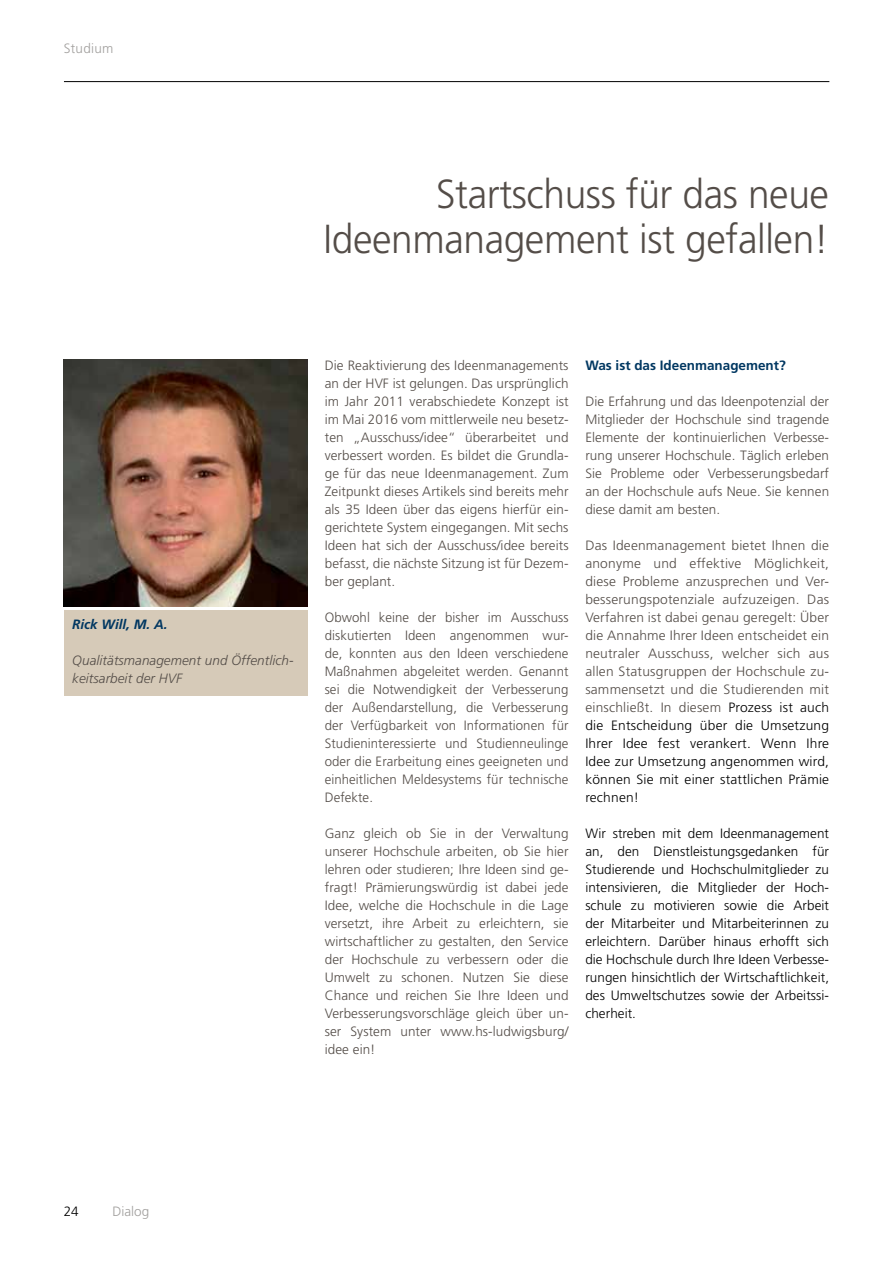
<style>
.page{position:relative;width:893px;height:1263px;background:#fff}
.page>*{position:absolute;margin:0;border:0;box-sizing:border-box;transform-origin:0 0}
.t1{font:300 40.5px/45px "Frutiger LT";letter-spacing:-.01em;color:#544d48;text-align:right;scale:.96 1}
.t2{font:300 13.5px/18px "Frutiger LT";letter-spacing:.005em;color:#544d48;text-align:justify}
.t3{font:300 13.5px/18px "Frutiger LT";letter-spacing:.005em;color:#000;text-align:justify}
.t4{font:italic 300 13.5px/18px "Frutiger LT";letter-spacing:.005em;color:#544d48}
.t5{font:700 13.5px "Frutiger LT";color:#013761}
.t6{font:italic 700 13.5px "Frutiger LT";color:#013761}
.t7{font:300 13.5px "Frutiger";letter-spacing:.02em;color:#a19f9d}
.t8{font:300 13.5px "Frutiger LT";color:#a19f9d}
.s1{color:#000}
</style>
<div class="page">
<hr style="left:64px;top:81px;width:765px;height:1px;background:#000">
<div style="left:64px;top:611px;width:244px;height:85px;background:#d6cab8"></div>
<img style="left:64px;top:360px;width:243px;height:246px">
<p class="t7" style="left:64px;top:41px;width:51px">Studium</p>
<h1 class="t1" style="left:324px;top:172px;width:528px">Startschuss für das neue<br>Ideenmanagement ist gefallen!</h1>
<p class="t6" style="left:72px;top:617px;width:97px">Rick Will, M. A.</p>
<p class="t4" style="left:72px;top:652px;width:223px">Qualitätsmanagement und Öffentlich&shy;keitsarbeit der HVF</p>
<p class="t2" style="left:325px;top:356px;width:245px">Die Reaktivierung des Ideenmanagements an der HVF ist gelungen. Das ursprünglich im Jahr 2011 verabschiedete Konzept ist im Mai 2016 vom mittlerweile neu besetz&shy;ten „Ausschuss/idee“ überarbeitet und verbessert worden. Es bildet die Grundla&shy;ge für das neue Ideenmanagement. Zum Zeitpunkt dieses Artikels sind bereits mehr als 35 Ideen über das eigens hierfür ein&shy;gerichtete System eingegangen. Mit sechs Ideen hat sich der Ausschuss/idee bereits befasst, die nächste Sitzung ist für Dezem&shy;ber geplant.</p>
<p class="t2" style="left:325px;top:608px;width:245px">Obwohl keine der bisher im Ausschuss diskutierten Ideen angenommen wur&shy;de, konnten aus den Ideen verschiedene Maßnahmen abgeleitet werden. Genannt sei die Notwendigkeit der Verbesserung der Außendarstellung, die Verbesserung der Verfügbarkeit von Informationen für Studieninteressierte und Studienneulinge oder die Erarbeitung eines geeigneten und einheitlichen Meldesystems für technische Defekte.</p>
<p class="t2" style="left:325px;top:824px;width:245px">Ganz gleich ob Sie in der Verwaltung unserer Hochschule arbeiten, ob Sie hier lehren oder studieren; Ihre Ideen sind ge&shy;fragt! Prämierungswürdig ist dabei jede Idee, welche die Hochschule in die Lage versetzt, ihre Arbeit zu erleichtern, sie wirtschaftlicher zu gestalten, den Service der Hochschule zu verbessern oder die Umwelt zu schonen. Nutzen Sie diese Chance und reichen Sie Ihre Ideen und Verbesserungsvorschläge gleich über un&shy;ser System unter www.hs-ludwigsburg/ idee ein!</p>
<p class="t5" style="left:585px;top:357px;width:202px">Was ist das Ideenmanagement?</p>
<p class="t2" style="left:585px;top:392px;width:245px">Die Erfahrung und das Ideenpotenzial der Mitglieder der Hochschule sind tragende Elemente der kontinuierlichen Verbesse&shy;rung unserer Hochschule. Täglich erleben Sie Probleme oder Verbesserungsbedarf an der Hochschule aufs Neue. Sie kennen diese damit am besten.</p>
<p class="t2" style="left:585px;top:536px;width:245px">Das Ideenmanagement bietet Ihnen die anonyme und effektive Möglichkeit, diese Probleme anzusprechen und Ver&shy;besserungspotenziale aufzuzeigen. Das Verfahren ist dabei genau geregelt: Über die Annahme Ihrer Ideen entscheidet ein neutraler Ausschuss, welcher sich aus allen Statusgruppen der Hochschule zu&shy;sammensetzt und die Studierenden mit einschließt. In diesem <span class="s1">Prozess ist auch die Entscheidung über die Umsetzung Ihrer Idee fest verankert. Wenn Ihre Idee zur Umsetzung angenommen wird, können Sie mit einer stattlichen Prämie rechnen!</span></p>
<p class="t3" style="left:585px;top:824px;width:245px">Wir streben mit dem Ideenmanagement an, den Dienstleistungsgedanken für Studierende und Hochschulmitglieder zu intensivieren, die Mitglieder der Hoch&shy;schule zu motivieren sowie die Arbeit der Mitarbeiter und Mitarbeiterinnen zu erleichtern. Darüber hinaus erhofft sich die Hochschule durch Ihre Ideen Verbesse&shy;rungen hinsichtlich der Wirtschaftlichkeit, des Umweltschutzes sowie der Arbeitssi&shy;cherheit.</p>
<p class="t3" style="left:64px;top:1202px;width:17px">24</p>
<p class="t8" style="left:113px;top:1203px;width:38px">Dialog</p>
</div>
